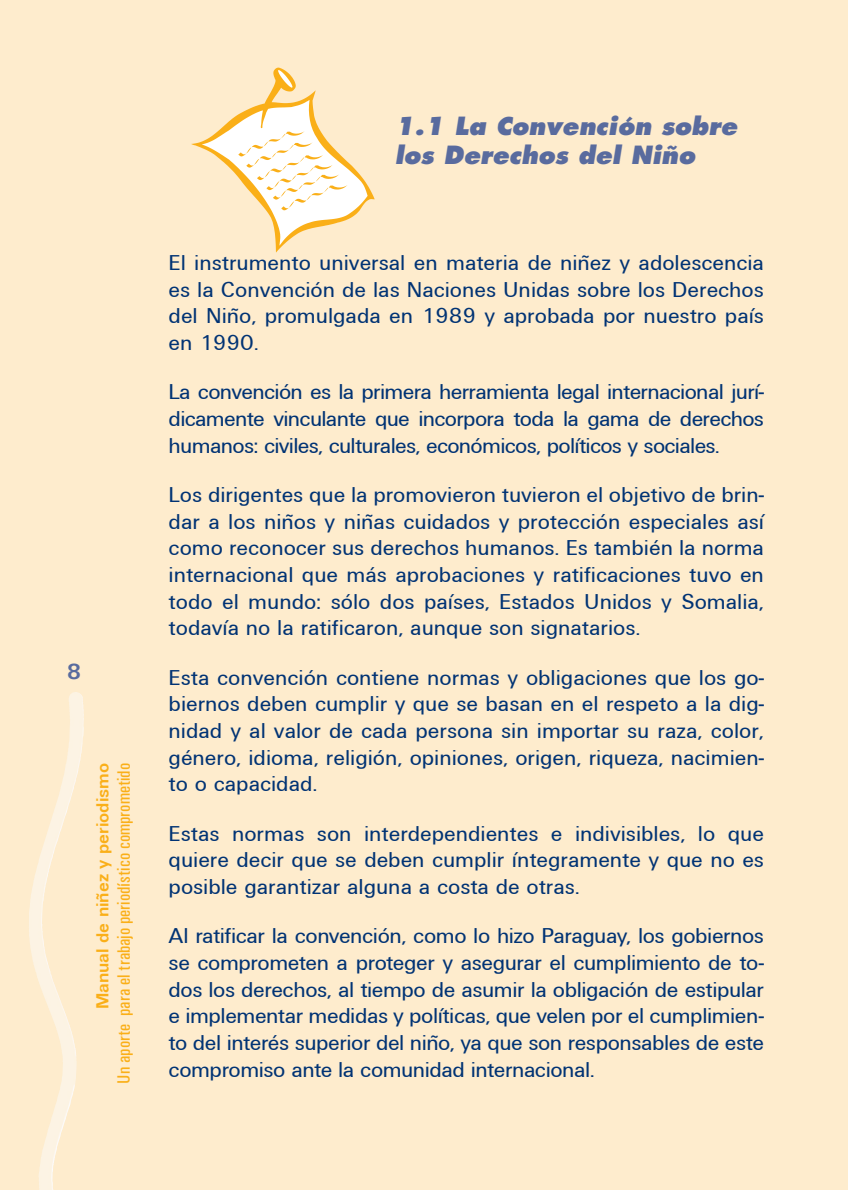
<style>
.page{position:relative;width:848px;height:1190px;background:#fff}
.page>*{position:absolute;margin:0;border:0;box-sizing:border-box;transform-origin:0 0}
.t1{font:italic 800 24px/28.8px "Futura";color:#596b9e}
.t2{font:22.2px/26.6px "Univers DTC";color:#013374;text-align:justify}
.t3{font:500 condensed 18px "Univers";color:#faaf18}
.t4{font:18px "Univers Bold DTC";color:#faaf18}
</style>
<div class="page">
<div style="left:0;top:0;width:848px;height:1189px;background:#feeccd"></div>
<img style="left:42px;top:692px;width:42px;height:315px">
<svg style="left:191px;top:68px;width:184px;height:184px"></svg>
<p class="t1" style="left:395px;top:112px;width:344px">1.1 La Convención sobre los Derechos del Niño</p>
<p class="t4" style="left:92px;top:1009px;width:248px;rotate:-90deg">Manual de niñez y periodismo</p>
<p class="t3" style="left:113px;top:1083px;width:322px;rotate:-90deg">Un aporte para el trabajo periodístico comprometido</p>
<p class="t2" style="left:169px;top:249px;width:597px">El instrumento universal en materia de niñez y adolescencia es la Convención de las Naciones Unidas sobre los Derechos del Niño, promulgada en 1989 y aprobada por nuestro país en 1990.</p>
<p class="t2" style="left:169px;top:379px;width:597px">La convención es la primera herramienta legal internacional jurí&shy;dicamente vinculante que incorpora toda la gama de derechos humanos: civiles, culturales, económicos, políticos y sociales.</p>
<p class="t2" style="left:169px;top:481px;width:597px">Los dirigentes que la promovieron tuvieron el objetivo de brin&shy;dar a los niños y niñas cuidados y protección especiales así como reconocer sus derechos humanos. Es también la norma internacional que más aprobaciones y ratificaciones tuvo en todo el mundo: sólo dos países, Estados Unidos y Somalia, todavía no la ratificaron, aunque son signatarios.</p>
<p class="t2" style="left:169px;top:664px;width:597px">Esta convención contiene normas y obligaciones que los go&shy;biernos deben cumplir y que se basan en el respeto a la dig&shy;nidad y al valor de cada persona sin importar su raza, color, género, idioma, religión, opiniones, origen, riqueza, nacimien&shy;to o capacidad.</p>
<p class="t2" style="left:169px;top:820px;width:597px">Estas normas son interdependientes e indivisibles, lo que quiere decir que se deben cumplir íntegramente y que no es posible garantizar alguna a costa de otras.</p>
<p class="t2" style="left:169px;top:922px;width:597px">Al ratificar la convención, como lo hizo Paraguay, los gobiernos se comprometen a proteger y asegurar el cumplimiento de to&shy;dos los derechos, al tiempo de asumir la obligación de estipular e implementar medidas y políticas, que velen por el cumplimien&shy;to del interés superior del niño, ya que son responsables de este compromiso ante la comunidad internacional.</p>
</div>
